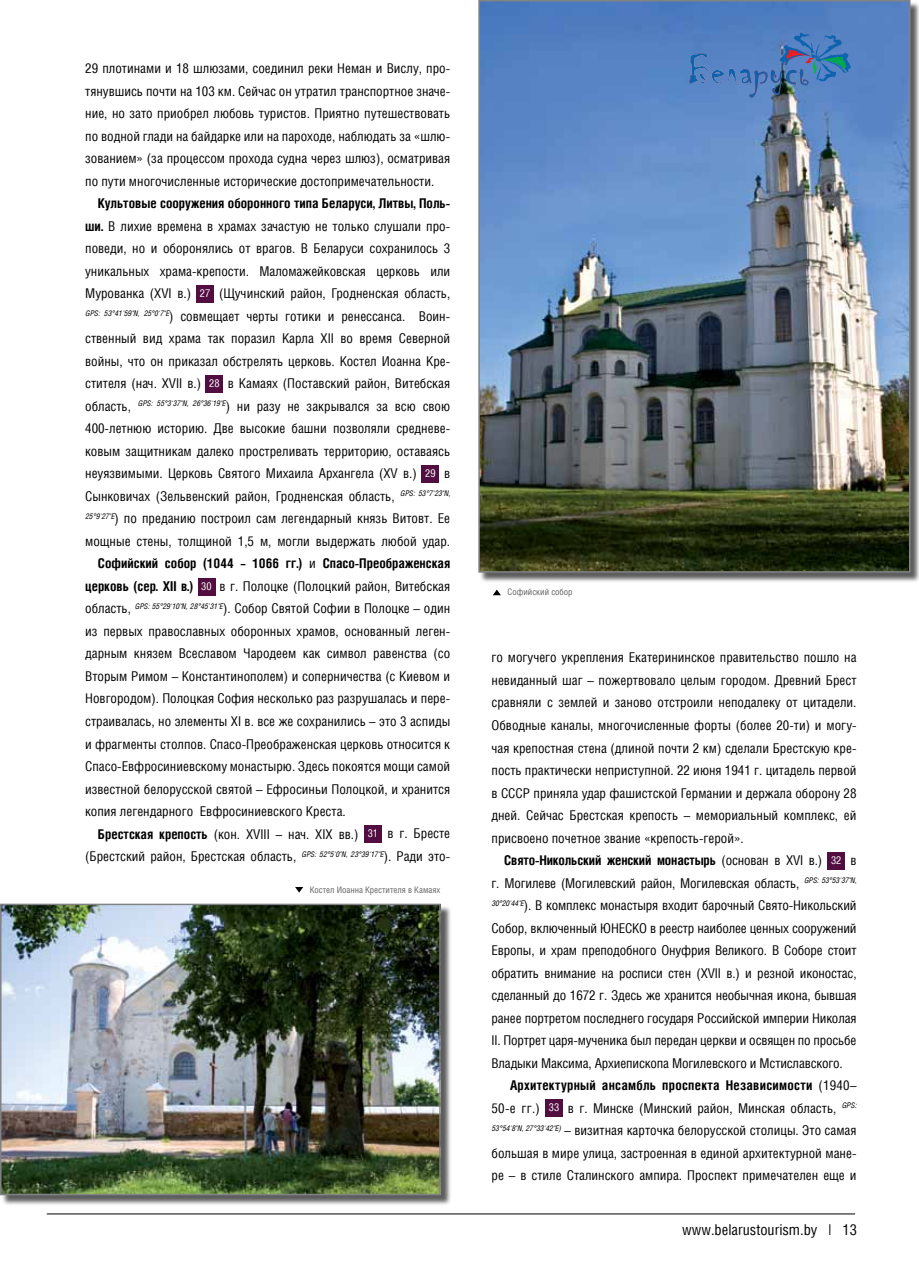
<style>
.page{position:relative;width:919px;height:1280px;background:#fff}
.page>*{position:absolute;margin:0;border:0;box-sizing:border-box;transform-origin:0 0}
.t1{font:15px "Helios Cond";color:#000}
.t2{font:13.5px/22.5px "Helios Cond";color:#000;text-align:justify}
.t3{font:700 13.5px "Helios Cond";color:#000}
.t4{font:9px "Helios Cond";color:#636466}
.s1{font-weight:700}
.s2{font-size:10.8px;color:#fff}
.s3{font-weight:400}
</style>
<div class="page">
<div style="left:479px;top:1px;width:439px;height:582px;background:#000;opacity:.64"></div>
<img style="left:481px;top:3px;width:426px;height:567px">
<div style="left:478px;top:0;width:432px;height:573px;border:2px solid #808285"></div>
<div style="left:196px;top:286px;width:18px;height:17px;background:#520e41"></div>
<div style="left:206px;top:376px;width:17px;height:17px;background:#520e41"></div>
<div style="left:422px;top:466px;width:17px;height:17px;background:#520e41"></div>
<div style="left:198px;top:578px;width:17px;height:17px;background:#520e41"></div>
<div style="left:364px;top:826px;width:17px;height:17px;background:#520e41"></div>
<svg style="left:689px;top:32px;width:163px;height:66px;background:#507db9"></svg>
<div style="left:827px;top:852px;width:17px;height:17px;background:#520e41"></div>
<div style="left:545px;top:1100px;width:17px;height:17px;background:#520e41"></div>
<div style="left:1px;top:905px;width:450px;height:301px;background:#000;opacity:.64"></div>
<img style="left:3px;top:907px;width:435px;height:285px">
<div style="left:0;top:904px;width:441px;height:291px;border:2px solid #808285"></div>
<hr style="left:47px;top:1214px;width:808px;height:1px;background:#000">
<svg style="left:493px;top:590px;width:8px;height:5px"></svg>
<svg style="left:295px;top:887px;width:8px;height:6px"></svg>
<p class="t2" style="left:85px;top:57px;width:366px">29 плотинами и 18 шлюзами, соединил реки Неман и Вислу, про&shy;тянувшись почти на 103 км. Сейчас он утратил транспортное значе&shy;ние, но зато приобрел любовь туристов. Приятно путешествовать по водной глади на байдарке или на пароходе, наблюдать за «шлю&shy;зованием» (за процессом прохода судна через шлюз), осматривая по пути многочисленные исторические достопримечательности.</p>
<p class="t3" style="left:98px;top:196px;width:354px">Культовые сооружения оборонного типа Беларуси, Литвы, Поль-</p>
<p class="t2" style="left:85px;top:215px;width:366px"><span class="s1">ши.</span> В лихие времена в храмах зачастую не только слушали про-</p>
<p class="t2" style="left:85px;top:237px;width:366px">поведи, но и оборонялись от врагов. В Беларуси сохранилось 3</p>
<p class="t2" style="left:85px;top:260px;width:366px">уникальных храма-крепости. Маломажейковская церковь или</p>
<p class="t2" style="left:85px;top:282px;width:366px">Мурованка (XVI в.) <span class="s2">27</span> (Щучинский район, Гродненская область,</p>
<p class="t2" style="left:85px;top:305px;width:366px"><sup>GPS:</sup> <sup>53°41'59"N,</sup> <sup>25°0'7"E</sup>) совмещает черты готики и ренессанса. Воин-</p>
<p class="t2" style="left:85px;top:327px;width:366px">ственный вид храма так поразил Карла XII во время Северной</p>
<p class="t2" style="left:85px;top:350px;width:366px">войны, что он приказал обстрелять церковь. Костел Иоанна Кре-</p>
<p class="t2" style="left:85px;top:372px;width:366px">стителя (нач. XVII в.) <span class="s2">28</span> в Камаях (Поставский район, Витебская</p>
<p class="t2" style="left:85px;top:395px;width:366px">область, <sup>GPS:</sup> <sup>55°3'37"N,</sup> <sup>26°36'19"E</sup>) ни разу не закрывался за всю свою</p>
<p class="t2" style="left:85px;top:417px;width:366px">400-летнюю историю. Две высокие башни позволяли средневе-</p>
<p class="t2" style="left:85px;top:440px;width:366px">ковым защитникам далеко простреливать территорию, оставаясь</p>
<p class="t2" style="left:85px;top:462px;width:366px">неуязвимыми. Церковь Святого Михаила Архангела (XV в.) <span class="s2">29</span> в</p>
<p class="t2" style="left:85px;top:485px;width:366px">Сынковичах (Зельвенский район, Гродненская область, <sup>GPS:</sup> <sup>53°7'23"N,</sup></p>
<p class="t2" style="left:85px;top:507px;width:366px"><sup>25°9'27"E</sup>) по преданию построил сам легендарный князь Витовт. Ее</p>
<p class="t2" style="left:85px;top:530px;width:366px">мощные стены, толщиной 1,5 м, могли выдержать любой удар.</p>
<p class="t3" style="left:98px;top:556px;width:354px">Софийский собор (1044 – 1066 гг.) <span class="s3">и</span> Спасо-Преображенская</p>
<p class="t2" style="left:85px;top:575px;width:366px"><span class="s1">церковь (сер. XII в.)</span> <span class="s2">30</span> в г. Полоцке (Полоцкий район, Витебская</p>
<p class="t2" style="left:85px;top:597px;width:366px">область, <sup>GPS:</sup> <sup>55°29'10"N,</sup> <sup>28°45'31"E</sup>). Собор Святой Софии в Полоцке – один</p>
<p class="t2" style="left:85px;top:620px;width:366px">из первых православных оборонных храмов, основанный леген-</p>
<p class="t2" style="left:85px;top:642px;width:366px">дарным князем Всеславом Чародеем как символ равенства (со</p>
<p class="t2" style="left:85px;top:665px;width:366px">Вторым Римом – Константинополем) и соперничества (с Киевом и</p>
<p class="t2" style="left:85px;top:687px;width:366px">Новгородом). Полоцкая София несколько раз разрушалась и пере-</p>
<p class="t2" style="left:85px;top:710px;width:366px">страивалась, но элементы XI в. все же сохранились – это 3 аспиды</p>
<p class="t2" style="left:85px;top:732px;width:366px">и фрагменты столпов. Спасо-Преображенская церковь относится к</p>
<p class="t2" style="left:85px;top:755px;width:366px">Спасо-Евфросиниевскому монастырю. Здесь покоятся мощи самой</p>
<p class="t2" style="left:85px;top:777px;width:366px">известной белорусской святой – Ефросиньи Полоцкой, и хранится</p>
<p class="t2" style="left:85px;top:800px;width:262px">копия легендарного Евфросиниевского Креста.</p>
<p class="t2" style="left:98px;top:822px;width:354px"><span class="s1">Брестская крепость</span> (кон. XVIII – нач. XIX вв.) <span class="s2">31</span> в г. Бресте</p>
<p class="t2" style="left:85px;top:845px;width:366px">(Брестский район, Брестская область, <sup>GPS:</sup> <sup>52°5'0"N,</sup> <sup>23°39'17"E</sup>). Ради это-</p>
<p class="t4" style="left:310px;top:884px;width:132px">Костел Иоанна Крестителя в Камаях</p>
<p class="t4" style="left:507px;top:587px;width:66px">Софийский собор</p>
<p class="t2" style="left:491px;top:646px;width:366px">го могучего укрепления Екатерининское правительство пошло на невиданный шаг – пожертвовало целым городом. Древний Брест сравняли с землей и заново отстроили неподалеку от цитадели.<br>Обводные каналы, многочисленные форты (более 20-ти) и могу&shy;чая крепостная стена (длиной почти 2 км) сделали Брестскую кре&shy;пость практически неприступной. 22 июня 1941 г. цитадель первой в СССР приняла удар фашистской Германии и держала оборону 28 дней. Сейчас Брестская крепость – мемориальный комплекс, ей присвоено почетное звание «крепость-герой».</p>
<p class="t2" style="left:491px;top:849px;width:366px;text-indent:13px"><span class="s1">Свято-Никольский женский монастырь</span> (основан в XVI в.) <span class="s2">32</span> в г. Могилеве (Могилевский район, Могилевская область, <sup>GPS:</sup> <sup>53°53'37"N, 30°20'44"E</sup>). В комплекс монастыря входит барочный Свято-Никольский Собор, включенный ЮНЕСКО в реестр наиболее ценных сооружений Европы, и храм преподобного Онуфрия Великого. В Соборе стоит обратить внимание на росписи стен (XVII в.) и резной иконостас, сделанный до 1672 г. Здесь же хранится необычная икона, бывшая ранее портретом последнего государя Российской империи Николая II. Портрет царя-мученика был передан церкви и освящен по просьбе Владыки Максима, Архиепископа Могилевского и Мстиславского.</p>
<p class="t2" style="left:491px;top:1074px;width:366px;text-indent:19px"><span class="s1">Архитектурный ансамбль проспекта Независимости</span> (1940– 50-е гг.) <span class="s2">33</span> в г. Минске (Минский район, Минская область, <sup>GPS:<br>53°54'8"N,</sup> <sup>27°33'42"E)</sup> – визитная карточка белорусской столицы. Это самая большая в мире улица, застроенная в единой архитектурной мане&shy;ре – в стиле Сталинского ампира. Проспект примечателен еще и</p>
<p class="t1" style="left:682px;top:1220px;width:176px">www.belarustourism.by | 13</p>
</div>
